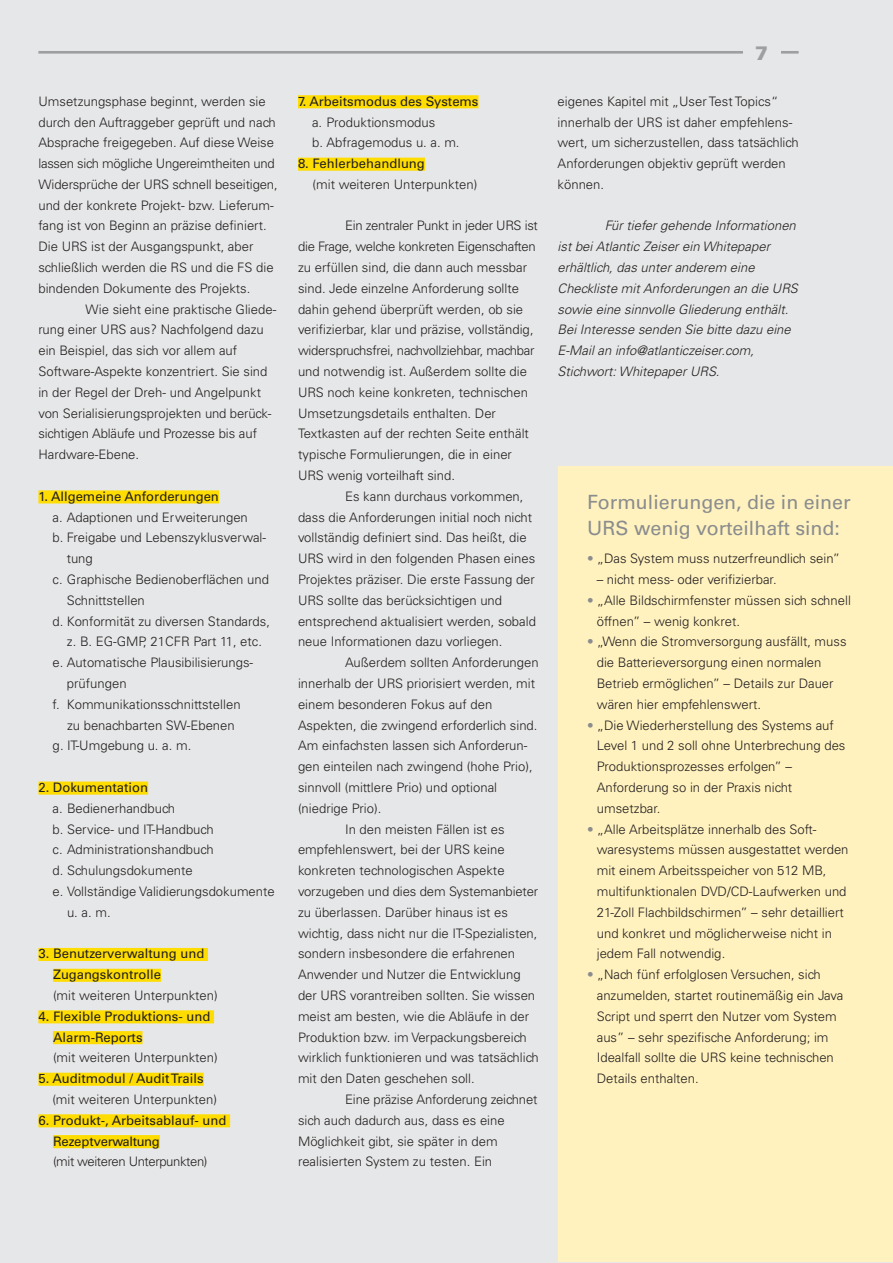
<style>
.page{position:relative;width:893px;height:1263px;background:#fff}
.page>*{position:absolute;margin:0;border:0;box-sizing:border-box;transform-origin:0 0}
.t1{font:19.65px/26.1px "Univers";color:#8a8c8e}
.t2{font:900 19.65px "Univers";color:#9d9fa1}
.t3{font:300 13.05px/20.9px "Univers";color:#231f20}
.t4{font:italic 300 13.05px/20.9px "Univers";color:#231f20}
.t5{font:13.05px/20.9px "Univers";color:#231f20}
.t6{font:300 13.05px "Univers CE";color:#231f20}
.t7{font:300 13.05px "Univers";letter-spacing:-.03em;color:#231f20}
.s1{color:#8a8c8e}
</style>
<div class="page">
<div style="left:0;top:0;width:892px;height:1263px;background:#e6e7e8"></div>
<hr style="left:38px;top:51px;width:760px;height:3px;background:#9d9fa1">
<div style="left:743px;top:45px;width:37px;height:24px;background:#e6e7e8"></div>
<div style="left:38px;top:490px;width:181px;height:13px;background:#fd0"></div>
<div style="left:38px;top:782px;width:110px;height:13px;background:#fd0"></div>
<div style="left:38px;top:948px;width:170px;height:13px;background:#fd0"></div>
<div style="left:53px;top:969px;width:108px;height:13px;background:#fd0"></div>
<div style="left:38px;top:1010px;width:176px;height:13px;background:#fd0"></div>
<div style="left:53px;top:1031px;width:89px;height:13px;background:#fd0"></div>
<div style="left:38px;top:1073px;width:166px;height:13px;background:#fd0"></div>
<div style="left:38px;top:1114px;width:192px;height:13px;background:#fd0"></div>
<div style="left:53px;top:1135px;width:107px;height:13px;background:#fd0"></div>
<div style="left:298px;top:95px;width:180px;height:13px;background:#fd0"></div>
<div style="left:298px;top:158px;width:127px;height:13px;background:#fd0"></div>
<div style="left:557px;top:466px;width:335px;height:796px;background:#fff2be"></div>
<p class="t3" style="left:38px;top:92px;width:241px">Umsetzungsphase beginnt, werden sie durch den Auftraggeber geprüft und nach Absprache freigegeben. Auf diese Weise lassen sich mögliche Ungereimtheiten und Widersprüche der URS schnell beseitigen, und der konkrete Projekt- bzw. Lieferum&shy;fang ist von Beginn an präzise definiert.<br>Die URS ist der Ausgangspunkt, aber schließlich werden die RS und die FS die bindenden Dokumente des Projekts.</p>
<p class="t3" style="left:38px;top:300px;width:239px;text-indent:47px">Wie sieht eine praktische Gliede&shy;rung einer URS aus? Nachfolgend dazu ein Beispiel, das sich vor allem auf Software-Aspekte konzentriert. Sie sind in der Regel der Dreh- und Angelpunkt von Serialisierungsprojekten und berück&shy;sichtigen Abläufe und Prozesse bis auf Hardware-Ebene.</p>
<p class="t5" style="left:38px;top:487px;width:182px">1. Allgemeine Anforderungen</p>
<p class="t3" style="left:53px;top:508px;width:197px">a. Adaptionen und Erweiterungen</p>
<p class="t3" style="left:53px;top:529px;width:215px">b. Freigabe und Lebenszyklusverwal-</p>
<p class="t3" style="left:67px;top:549px;width:27px">tung</p>
<p class="t3" style="left:53px;top:570px;width:218px">c. Graphische Bedienoberflächen und</p>
<p class="t3" style="left:67px;top:591px;width:79px">Schnittstellen</p>
<p class="t3" style="left:53px;top:612px;width:219px">d. Konformität zu diversen Standards,</p>
<p class="t3" style="left:67px;top:633px;width:197px">z. B. EG-GMP, 21CFR Part 11, etc.</p>
<p class="t3" style="left:53px;top:653px;width:202px">e. Automatische Plausibilisierungs-</p>
<p class="t3" style="left:67px;top:674px;width:61px">prüfungen</p>
<p class="t3" style="left:53px;top:695px;width:190px">f. Kommunikationsschnittstellen</p>
<p class="t3" style="left:67px;top:716px;width:169px">zu benachbarten SW-Ebenen</p>
<p class="t3" style="left:53px;top:737px;width:140px">g. IT-Umgebung u. a. m.</p>
<p class="t5" style="left:38px;top:778px;width:111px">2. Dokumentation</p>
<p class="t3" style="left:53px;top:799px;width:124px">a. Bedienerhandbuch</p>
<p class="t3" style="left:53px;top:820px;width:163px">b. Service- und IT-Handbuch</p>
<p class="t3" style="left:53px;top:841px;width:163px">c. Administrationshandbuch</p>
<p class="t3" style="left:53px;top:861px;width:142px">d. Schulungsdokumente</p>
<p class="t3" style="left:53px;top:882px;width:224px">e. Vollständige Validierungsdokumente</p>
<p class="t3" style="left:67px;top:903px;width:45px">u. a. m.</p>
<p class="t5" style="left:53px;top:945px;width:153px;text-indent:-15px">3. Benutzerverwaltung und<br>Zugangskontrolle</p>
<p class="t3" style="left:53px;top:986px;width:166px">(mit weiteren Unterpunkten)</p>
<p class="t5" style="left:53px;top:1007px;width:159px;text-indent:-15px">4. Flexible Produktions- und<br>Alarm-Reports</p>
<p class="t3" style="left:53px;top:1049px;width:166px">(mit weiteren Unterpunkten)</p>
<p class="t5" style="left:38px;top:1069px;width:167px">5. Auditmodul / Audit Trails</p>
<p class="t6" style="left:52px;top:1095px;width:166px">(mit weiteren Unterpunkten)</p>
<p class="t5" style="left:53px;top:1111px;width:175px;text-indent:-15px">6. Produkt-, Arbeitsablauf- und<br>Rezeptverwaltung</p>
<p class="t7" style="left:53px;top:1157px;width:156px">(mit weiteren Unterpunkten)</p>
<p class="t5" style="left:298px;top:92px;width:182px">7. Arbeitsmodus des Systems</p>
<p class="t3" style="left:312px;top:113px;width:149px">a. Produktionsmodus<br>b. Abfragemodus u. a. m.</p>
<p class="t5" style="left:298px;top:154px;width:128px">8. Fehlerbehandlung</p>
<p class="t3" style="left:313px;top:175px;width:166px">(mit weiteren Unterpunkten)</p>
<p class="t3" style="left:298px;top:217px;width:241px;text-indent:47px">Ein zentraler Punkt in jeder URS ist die Frage, welche konkreten Eigenschaften zu erfüllen sind, die dann auch messbar sind. Jede einzelne Anforderung sollte dahin gehend überprüft werden, ob sie verifizierbar, klar und präzise, vollständig, widerspruchsfrei, nachvollziehbar, machbar und notwendig ist. Außerdem sollte die URS noch keine konkreten, technischen Umsetzungsdetails enthalten. Der Textkasten auf der rechten Seite enthält typische Formulierungen, die in einer URS wenig vorteilhaft sind.</p>
<p class="t3" style="left:298px;top:487px;width:239px;text-indent:47px">Es kann durchaus vorkommen, dass die Anforderungen initial noch nicht vollständig definiert sind. Das heißt, die URS wird in den folgenden Phasen eines Projektes präziser. Die erste Fassung der URS sollte das berücksichtigen und entsprechend aktualisiert werden, sobald neue Informationen dazu vorliegen.</p>
<p class="t3" style="left:345px;top:653px;width:195px">Außerdem sollten Anforderungen</p>
<p class="t3" style="left:298px;top:674px;width:239px">innerhalb der URS priorisiert werden, mit</p>
<p class="t3" style="left:298px;top:695px;width:196px">einem besonderen Fokus auf den</p>
<p class="t3" style="left:298px;top:716px;width:241px">Aspekten, die zwingend erforderlich sind.</p>
<p class="t3" style="left:298px;top:737px;width:231px">Am einfachsten lassen sich Anforderun-</p>
<p class="t3" style="left:298px;top:757px;width:236px">gen einteilen nach zwingend (hohe Prio),</p>
<p class="t3" style="left:298px;top:778px;width:201px">sinnvoll (mittlere Prio) und optional</p>
<p class="t3" style="left:298px;top:799px;width:85px">(niedrige Prio).</p>
<p class="t3" style="left:345px;top:820px;width:161px">In den meisten Fällen ist es</p>
<p class="t3" style="left:298px;top:841px;width:208px">empfehlenswert, bei der URS keine</p>
<p class="t3" style="left:298px;top:861px;width:208px">konkreten technologischen Aspekte</p>
<p class="t3" style="left:298px;top:882px;width:242px">vorzugeben und dies dem Systemanbieter</p>
<p class="t3" style="left:298px;top:903px;width:212px">zu überlassen. Darüber hinaus ist es</p>
<p class="t3" style="left:298px;top:924px;width:241px">wichtig, dass nicht nur die IT-Spezialisten,</p>
<p class="t3" style="left:298px;top:945px;width:219px">sondern insbesondere die erfahrenen</p>
<p class="t3" style="left:298px;top:965px;width:224px">Anwender und Nutzer die Entwicklung</p>
<p class="t3" style="left:298px;top:986px;width:239px">der URS vorantreiben sollten. Sie wissen</p>
<p class="t3" style="left:298px;top:1007px;width:233px">meist am besten, wie die Abläufe in der</p>
<p class="t3" style="left:298px;top:1028px;width:230px">Produktion bzw. im Verpackungsbereich</p>
<p class="t3" style="left:298px;top:1049px;width:242px">wirklich funktionieren und was tatsächlich</p>
<p class="t3" style="left:298px;top:1069px;width:178px">mit den Daten geschehen soll.</p>
<p class="t3" style="left:345px;top:1090px;width:194px">Eine präzise Anforderung zeichnet</p>
<p class="t3" style="left:298px;top:1111px;width:208px">sich auch dadurch aus, dass es eine</p>
<p class="t3" style="left:298px;top:1132px;width:201px">Möglichkeit gibt, sie später in dem</p>
<p class="t3" style="left:298px;top:1152px;width:196px">realisierten System zu testen. Ein</p>
<h1 class="t2" style="left:755px;top:46px;width:15px">7</h1>
<p class="t3" style="left:558px;top:92px;width:242px">eigenes Kapitel mit „User Test Topics“ innerhalb der URS ist daher empfehlens&shy;wert, um sicherzustellen, dass tatsächlich Anforderungen objektiv geprüft werden können.</p>
<p class="t4" style="left:558px;top:217px;width:242px;text-indent:47px">Für tiefer gehende Informationen ist bei Atlantic Zeiser ein Whitepaper erhältlich, das unter anderem eine Checkliste mit Anforderungen an die URS sowie eine sinnvolle Gliederung enthält.<br>Bei Interesse senden Sie bitte dazu eine E-Mail an info@atlanticzeiser.com, Stichwort: Whitepaper URS.</p>
<h1 class="t1" style="left:587px;top:491px;width:265px">Formulierungen, die in einer<br>URS wenig vorteilhaft sind:</h1>
<p class="t3" style="left:587px;top:549px;width:254px"><span class="s1">•</span> „Das System muss nutzerfreundlich sein”</p>
<p class="t3" style="left:597px;top:570px;width:181px">– nicht mess- oder verifizierbar.</p>
<p class="t3" style="left:597px;top:591px;width:256px;text-indent:-10px"><span class="s1">•</span> „Alle Bildschirmfenster müssen sich schnell öffnen” – wenig konkret.</p>
<p class="t3" style="left:597px;top:633px;width:251px;text-indent:-10px"><span class="s1">•</span> „Wenn die Stromversorgung ausfällt, muss die Batterieversorgung einen normalen Betrieb ermöglichen” – Details zur Dauer wären hier empfehlenswert.</p>
<p class="t3" style="left:597px;top:716px;width:250px;text-indent:-10px"><span class="s1">•</span> „Die Wiederherstellung des Systems auf<br>Level 1 und 2 soll ohne Unterbrechung des<br>Produktionsprozesses erfolgen” –<br>Anforderung so in der Praxis nicht umsetzbar.</p>
<p class="t3" style="left:597px;top:820px;width:253px;text-indent:-10px"><span class="s1">•</span> „Alle Arbeitsplätze innerhalb des Soft&shy;waresystems müssen ausgestattet werden mit einem Arbeitsspeicher von 512 MB, multifunktionalen DVD/CD-Laufwerken und 21-Zoll Flachbildschirmen” – sehr detailliert und konkret und möglicherweise nicht in jedem Fall notwendig.</p>
<p class="t3" style="left:597px;top:965px;width:248px;text-indent:-10px"><span class="s1">•</span> „Nach fünf erfolglosen Versuchen, sich anzumelden, startet routinemäßig ein Java Script und sperrt den Nutzer vom System aus” – sehr spezifische Anforderung; im Idealfall sollte die URS keine technischen Details enthalten.</p>
</div>
